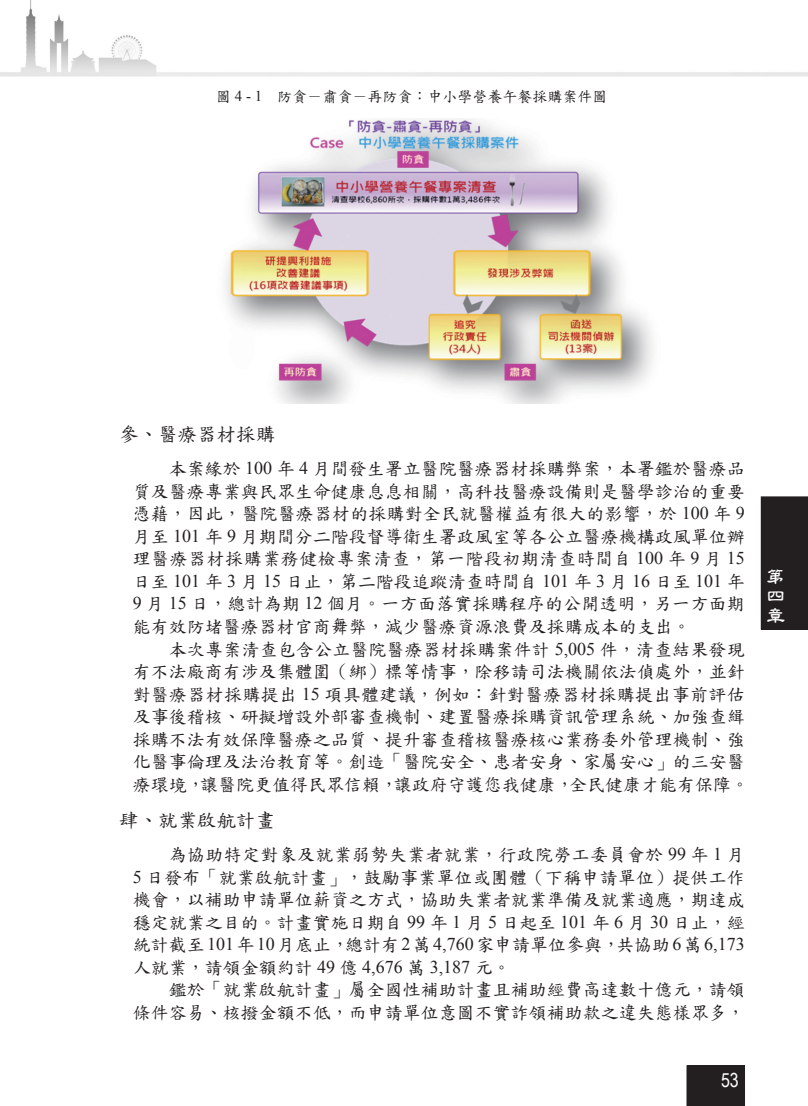
<style>
.page{position:relative;width:808px;height:1106px;background:#fff}
.page>*{position:absolute;margin:0;border:0;box-sizing:border-box;transform-origin:0 0}
.壹_貳{font:19.5px "DF Kai Shu SB Estd BF";color:#231f20}
.t1{font:700 19.5px/19.5px "AR Li Shu B5";color:#fff;text-align:justify}
.t2{font:19.5px "Arial Narrow";color:#fff}
.內文{font:18px/22.5px "DF Kai Shu SB Estd BF";color:#231f20}
.圖說明文{font:15px "DF Kai Shu SB Estd BF";color:#231f20}
.s1{font-family:"Times New Roman"}
</style>
<div class="page">
<img style="left:0;top:0;width:808px;height:1106px">
<div style="left:761px;top:496px;width:47px;height:133px;background:#231f20"></div>
<img style="left:183px;top:118px;width:489px;height:286px">
<div style="left:687px;top:1065px;width:58px;height:41px;background:#231f20"></div>
<p class="圖說明文" style="left:216px;top:89px;width:400px">圖<span class="s1">4 - 1</span>　防貪－肅貪－再防貪：中小學營養午餐採購案件圖</p>
<p class="壹_貳" style="left:119px;top:425px;width:168px">參、醫療器材採購</p>
<p class="內文" style="left:133px;top:458px;width:623px;text-indent:36px">本案緣於 <span class="s1">100</span> 年 <span class="s1">4</span> 月間發生署立醫院醫療器材採購弊案，本署鑑於醫療品質及醫療專業與民眾生命健康息息相關，高科技醫療設備則是醫學診治的重要憑藉，因此，醫院醫療器材的採購對全民就醫權益有很大的影響，於 <span class="s1">100</span> 年 <span class="s1">9</span>月至 <span class="s1">101</span> 年 <span class="s1">9</span> 月期間分二階段督導衛生署政風室等各公立醫療機構政風單位辦理醫療器材採購業務健檢專案清查，第一階段初期清查時間自 <span class="s1">100</span> 年 <span class="s1">9</span> 月 <span class="s1">15</span>日至 <span class="s1">101</span> 年 <span class="s1">3</span> 月 <span class="s1">15</span> 日止，第二階段追蹤清查時間自 <span class="s1">101</span> 年 <span class="s1">3</span> 月 <span class="s1">16</span> 日至 <span class="s1">101</span> 年<span class="s1">9</span> 月 <span class="s1">15</span> 日，總計為期 <span class="s1">12</span> 個月。一方面落實採購程序的公開透明，另一方面期能有效防堵醫療器材官商舞弊，減少醫療資源浪費及採購成本的支出。</p>
<p class="內文" style="left:133px;top:638px;width:623px;text-indent:36px">本次專案清查包含公立醫院醫療器材採購案件計 <span class="s1">5,005</span> 件，清查結果發現有不法廠商有涉及集體圍（綁）標等情事，除移請司法機關依法偵處外，並針對醫療器材採購提出 <span class="s1">15</span> 項具體建議，例如：針對醫療器材採購提出事前評估及事後稽核、研擬增設外部審查機制、建置醫療採購資訊管理系統、加強查緝採購不法有效保障醫療之品質、提升審查稽核醫療核心業務委外管理機制、強化醫事倫理及法治教育等。創造「醫院安全、患者安身、家屬安心」的三安醫療環境，讓醫院更值得民眾信賴，讓政府守護您我健康，全民健康才能有保障。</p>
<p class="壹_貳" style="left:119px;top:810px;width:157px">肆、就業啟航計畫</p>
<p class="內文" style="left:133px;top:843px;width:614px;text-align:justify;text-indent:36px">為協助特定對象及就業弱勢失業者就業，行政院勞工委員會於 <span class="s1">99</span> 年 <span class="s1">1</span> 月<span class="s1">5</span> 日發布「就業啟航計畫」，鼓勵事業單位或團體（下稱申請單位）提供工作機會，以補助申請單位薪資之方式，協助失業者就業準備及就業適應，期達成穩定就業之目的。計畫實施日期自 <span class="s1">99</span> 年 <span class="s1">1</span> 月 <span class="s1">5</span> 日起至 <span class="s1">101</span> 年 <span class="s1">6</span> 月 <span class="s1">30</span> 日止，經統計截至<span class="s1">101</span>年<span class="s1">10</span>月底止，總計有<span class="s1">2</span>萬<span class="s1">4,760</span>家申請單位參與，共協助<span class="s1">6</span>萬<span class="s1">6,173</span>人就業，請領金額約計 <span class="s1">49</span> 億 <span class="s1">4,676</span> 萬 <span class="s1">3,187</span> 元。</p>
<p class="內文" style="left:133px;top:978px;width:614px;text-align:right">鑑於「就業啟航計畫」屬全國性補助計畫且補助經費高達數十億元，請領<br>條件容易、核撥金額不低，而申請單位意圖不實詐領補助款之違失態樣眾多，</p>
<p class="t2" style="left:721px;top:1065px;width:19px">53</p>
<p class="t1" style="left:766px;top:566px;width:20px">第四章</p>
</div>
